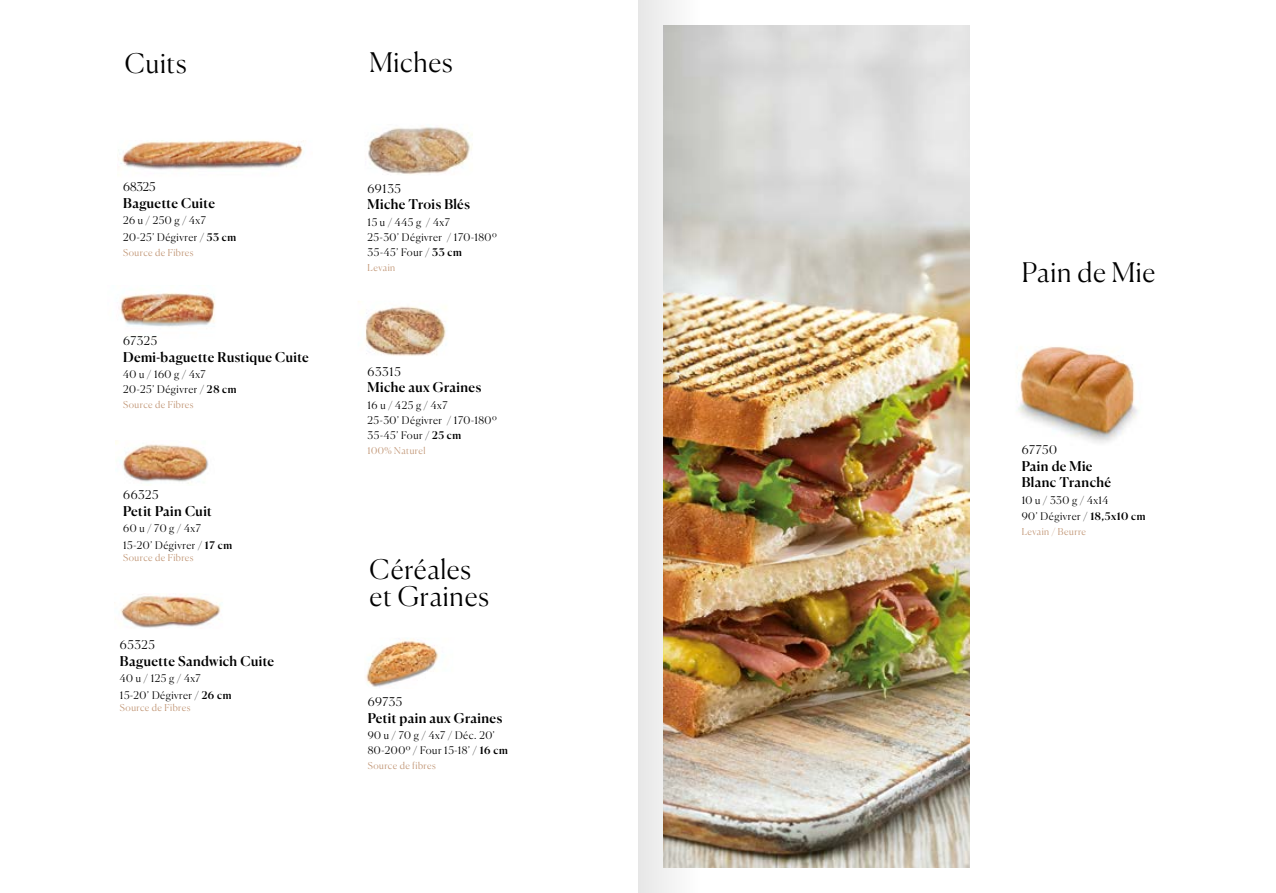
<style>
.page{position:relative;width:1276px;height:893px;background:#fff}
.page>*{position:absolute;margin:0;border:0;box-sizing:border-box;transform-origin:0 0}
.t1{font:300 27px/27px "Canela";letter-spacing:.025em;color:#000}
.t2{font:500 13.5px/16.5px "Canela";letter-spacing:.025em;color:#000}
.t3{font:300 12px "Canela";letter-spacing:.05em;color:#000}
.t4{font:300 10.5px/15px "Canela";letter-spacing:.05em;color:#000}
.t5{font:300 9.45px "Canela";letter-spacing:.045em;color:#c09473}
.s1{font-weight:500}
</style>
<div class="page">
<img style="left:702px;top:26px;width:267px;height:841px">
<img style="left:120px;top:292px;width:96px;height:35px">
<img style="left:118px;top:140px;width:186px;height:30px">
<img style="left:115px;top:441px;width:94px;height:43px">
<img style="left:120px;top:594px;width:101px;height:34px">
<img style="left:1017px;top:346px;width:121px;height:97px">
<img style="left:368px;top:127px;width:105px;height:48px">
<img style="left:358px;top:301px;width:89px;height:55px">
<img style="left:365px;top:638px;width:74px;height:49px">
<img style="left:638px;top:0;width:64px;height:893px">
<h1 class="t1" style="left:125px;top:48px;width:63px">Cuits</h1>
<p class="t3" style="left:123px;top:178px;width:34px">68325</p>
<p class="t2" style="left:123px;top:194px;width:93px">Baguette Cuite</p>
<p class="t4" style="left:123px;top:211px;width:115px;line-height:16.5px">26 u / 250 g / 4x7<br>20-25’ Dégivrer / <span class="s1">53 cm</span></p>
<p class="t5" style="left:123px;top:245px;width:72px">Source de Fibres</p>
<p class="t3" style="left:123px;top:331px;width:36px">67325</p>
<p class="t2" style="left:123px;top:347px;width:187px">Demi-baguette Rustique Cuite</p>
<p class="t4" style="left:123px;top:366px;width:115px">40 u / 160 g / 4x7<br>20-25’ Dégivrer / <span class="s1">28 cm</span></p>
<p class="t5" style="left:123px;top:397px;width:72px">Source de Fibres</p>
<p class="t3" style="left:123px;top:485px;width:37px">66325</p>
<p class="t2" style="left:123px;top:501px;width:90px">Petit Pain Cuit</p>
<p class="t4" style="left:123px;top:519px;width:110px;line-height:16.5px">60 u / 70 g / 4x7<br>15-20’ Dégivrer / <span class="s1">17 cm</span></p>
<p class="t5" style="left:123px;top:550px;width:72px">Source de Fibres</p>
<p class="t3" style="left:120px;top:635px;width:36px">65325</p>
<p class="t2" style="left:120px;top:651px;width:156px">Baguette Sandwich Cuite</p>
<p class="t4" style="left:120px;top:669px;width:113px;line-height:16.5px">40 u / 125 g / 4x7<br>15-20’ Dégivrer / <span class="s1">26 cm</span></p>
<p class="t5" style="left:120px;top:700px;width:72px">Source de Fibres</p>
<h1 class="t1" style="left:369px;top:47px;width:85px">Miches</h1>
<p class="t3" style="left:368px;top:179px;width:35px">69135</p>
<p class="t2" style="left:368px;top:195px;width:104px">Miche Trois Blés</p>
<p class="t4" style="left:368px;top:214px;width:131px">15 u / 445 g / 4x7<br>25-30’ Dégivrer / 170-180º<br>35-45’ Four / <span class="s1">33 cm</span></p>
<p class="t5" style="left:368px;top:260px;width:29px">Levain</p>
<p class="t3" style="left:368px;top:362px;width:35px">63315</p>
<p class="t2" style="left:368px;top:378px;width:115px">Miche aux Graines</p>
<p class="t4" style="left:368px;top:397px;width:131px">16 u / 425 g / 4x7<br>25-30’ Dégivrer / 170-180º<br>35-45’ Four / <span class="s1">25 cm</span></p>
<p class="t5" style="left:368px;top:443px;width:59px">100% Naturel</p>
<h1 class="t1" style="left:369px;top:553px;width:121px">Céréales et Graines</h1>
<p class="t3" style="left:368px;top:692px;width:36px">69735</p>
<p class="t2" style="left:368px;top:708px;width:136px">Petit pain aux Graines</p>
<p class="t4" style="left:368px;top:727px;width:142px">90 u / 70 g / 4x7 / Déc. 20’<br>80-200º / Four 15-18’ / <span class="s1">16 cm</span></p>
<p class="t5" style="left:368px;top:758px;width:70px">Source de fibres</p>
<h1 class="t1" style="left:1021px;top:257px;width:135px">Pain de Mie</h1>
<p class="t3" style="left:1021px;top:441px;width:37px">67750</p>
<p class="t2" style="left:1021px;top:457px;width:91px">Pain de Mie<br>Blanc Tranché</p>
<p class="t4" style="left:1021px;top:491px;width:125px;line-height:16.5px">10 u / 330 g / 4x14<br>90’ Dégivrer / <span class="s1">18,5x10 cm</span></p>
<p class="t5" style="left:1021px;top:524px;width:66px">Levain / Beurre</p>
</div>
